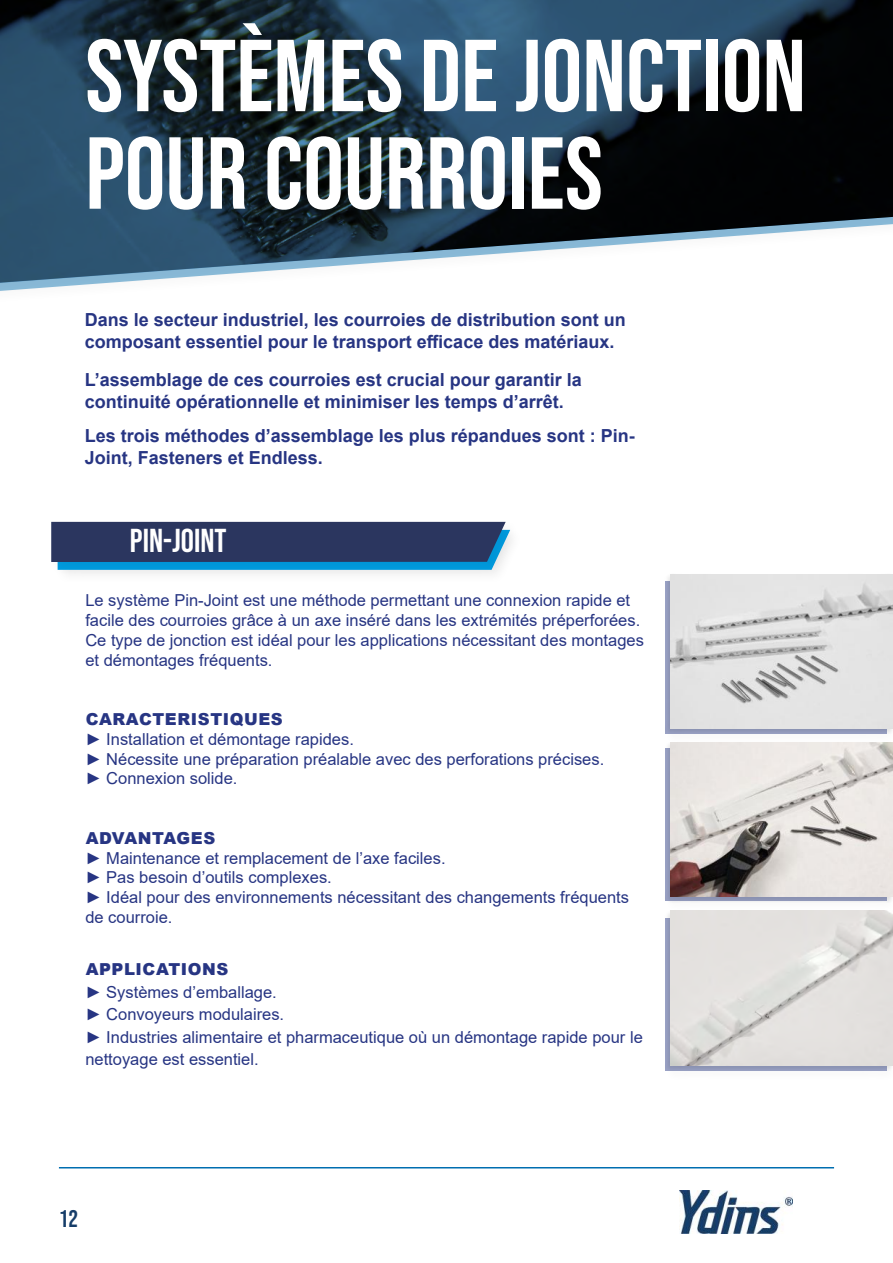
<style>
.page{position:relative;width:893px;height:1263px;background:#fff}
.page>*{position:absolute;margin:0;border:0;box-sizing:border-box;transform-origin:0 0}
.t1{font:102px/97.5px "Bebas Neue";color:#fff}
.t2{font:33px "Bebas Neue";color:#fff}
.t3{font:24px "Bebas Neue";color:#163d69}
.t4{font:700 18px/21.6px "Arial";color:#273583}
.t5{font:16.5px/19.8px "Arial";color:#273583}
.t6{font:900 16.5px "Arial";letter-spacing:.035em;color:#273583}
</style>
<div class="page">
<hr style="left:59px;top:1167px;width:775px;height:1px;background:#006eb0">
<img style="left:680px;top:1191px;width:113px;height:42px">
<div style="left:48px;top:519px;width:472px;height:58px;background:#000;opacity:.06"></div>
<svg style="left:51px;top:522px;width:459px;height:48px;background:#284b77"></svg>
<svg style="left:0;top:0;width:893px;height:291px;background:#374b5a"></svg>
<div style="left:662px;top:578px;width:231px;height:168px;background:#fbfbfb"></div>
<div style="left:664px;top:742px;width:229px;height:161px;background:#000;opacity:.1"></div>
<img style="left:670px;top:742px;width:223px;height:155px">
<div style="left:664px;top:573px;width:229px;height:161px;background:#000;opacity:.1"></div>
<img style="left:670px;top:574px;width:223px;height:154px">
<div style="left:664px;top:910px;width:229px;height:161px;background:#000;opacity:.1"></div>
<img style="left:670px;top:911px;width:222px;height:154px">
<h1 class="t1" style="left:85px;top:26px;width:722px">SYSTÈMES DE JONCTION<br>POUR COURROIES</h1>
<p class="t4" style="left:85px;top:309px;width:543px">Dans le secteur industriel, les courroies de distribution sont un composant essentiel pour le transport efficace des matériaux.</p>
<p class="t4" style="left:85px;top:369px;width:499px">L’assemblage de ces courroies est crucial pour garantir la continuité opérationnelle et minimiser les temps d’arrêt.</p>
<p class="t4" style="left:85px;top:425px;width:552px">Les trois méthodes d’assemblage les plus répandues sont : Pin-<br>Joint, Fasteners et Endless.</p>
<h2 class="t2" style="left:130px;top:521px;width:98px">PIN-JOINT</h2>
<p class="t5" style="left:85px;top:590px;width:560px">Le système Pin-Joint est une méthode permettant une connexion rapide et facile des courroies grâce à un axe inséré dans les extrémités préperforées.<br>Ce type de jonction est idéal pour les applications nécessitant des montages et démontages fréquents.</p>
<p class="t6" style="left:86px;top:707px;width:199px">CARACTERISTIQUES</p>
<p class="t5" style="left:85px;top:729px;width:520px">► Installation et démontage rapides.<br>► Nécessite une préparation préalable avec des perforations précises. ► Connexion solide.</p>
<p class="t6" style="left:86px;top:826px;width:131px">ADVANTAGES</p>
<p class="t5" style="left:85px;top:848px;width:545px">► Maintenance et remplacement de l’axe faciles.<br>► Pas besoin d’outils complexes.<br>► Idéal pour des environnements nécessitant des changements fréquents de courroie.</p>
<p class="t6" style="left:86px;top:957px;width:144px">APPLICATIONS</p>
<p class="t5" style="left:85px;top:981px;width:559px;line-height:22.5px">► Systèmes d’emballage.<br>► Convoyeurs modulaires.<br>► Industries alimentaire et pharmaceutique où un démontage rapide pour le nettoyage est essentiel.</p>
<h3 class="t3" style="left:59px;top:1205px;width:21px">12</h3>
</div>
